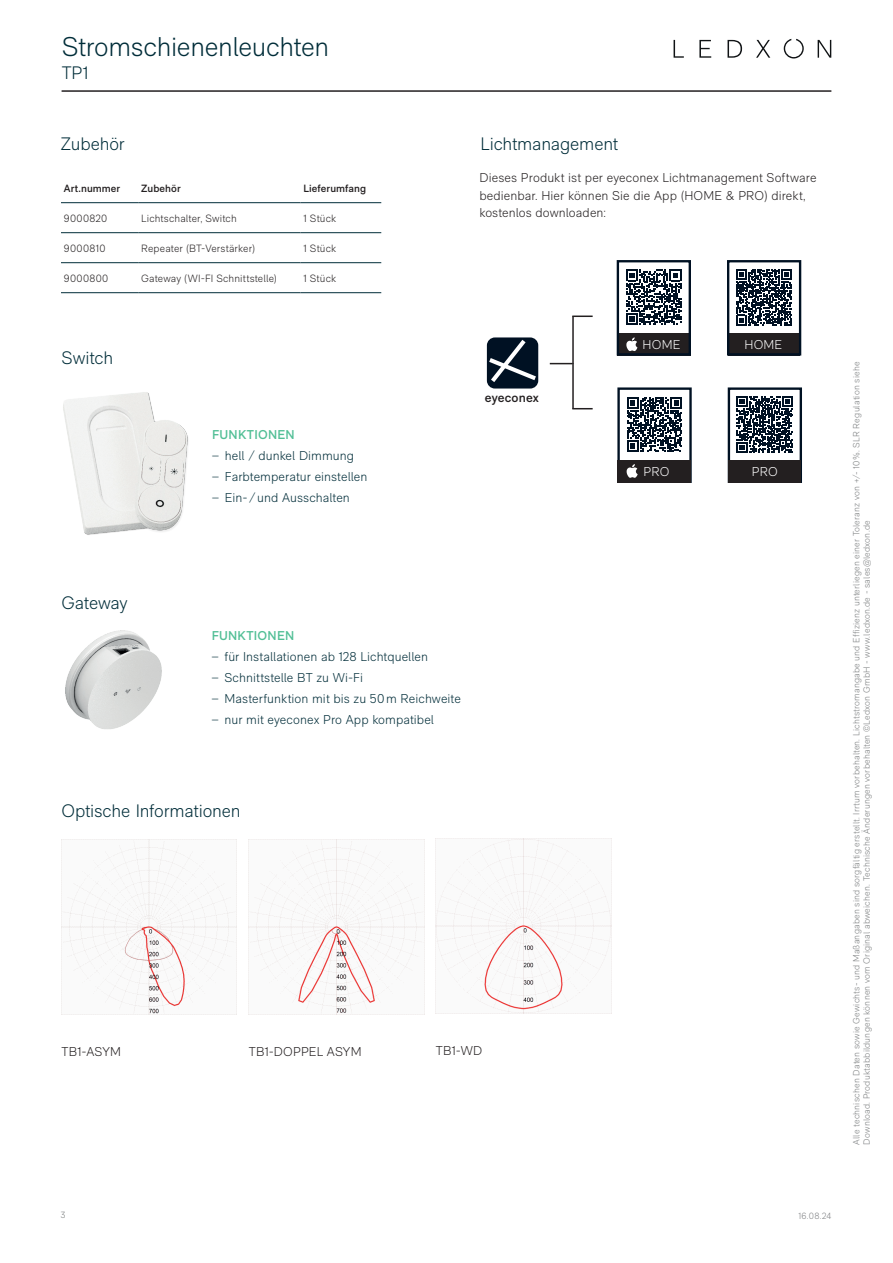
<style>
.page{position:relative;width:893px;height:1263px;background:#fff}
.page>*{position:absolute;margin:0;border:0;box-sizing:border-box;transform-origin:0 0}
.t1{font:300 27px "RM Neue";letter-spacing:-.01em;color:#002d39}
.t2{font:300 18px "RM Neue";letter-spacing:-.01em;color:#002d39}
.t3{font:300 12.75px "RM Neue";letter-spacing:.005em;color:#002d39}
.t4{font:300 12.75px/17.2px "RM Neue";letter-spacing:.005em;color:#231f20}
.t5{font:600 12.75px "RM Neue";letter-spacing:.02em;color:#52bf96}
.t6{font:300 12.75px "RM Neue";letter-spacing:.015em;color:#fff}
.t7{font:600 12.75px "RM Neue";letter-spacing:.01em;color:#231f20}
.t8{font:300 10.5px "RM Neue";letter-spacing:.02em;color:#231f20}
.t9{font:600 10.5px "RM Neue";letter-spacing:.01em;color:#231f20}
.t10{font:300 9px/10.5px "RM Neue";letter-spacing:.02em;color:#7c7f80}
.t11{font:300 9px "RM Neue";color:#808285}
</style>
<div class="page">
<svg style="left:674px;top:40px;width:10px;height:18px"></svg>
<svg style="left:699px;top:40px;width:12px;height:18px"></svg>
<svg style="left:727px;top:40px;width:15px;height:18px"></svg>
<svg style="left:756px;top:40px;width:14px;height:18px"></svg>
<svg style="left:818px;top:40px;width:13px;height:18px"></svg>
<svg style="left:784px;top:39px;width:20px;height:19px"></svg>
<hr style="left:62px;top:91px;width:769px;height:1px;background:#231f20">
<div style="left:617px;top:333px;width:74px;height:23px;background:#231f20"></div>
<hr style="left:61px;top:202px;width:77px;height:1px;background:#002d39">
<hr style="left:138px;top:202px;width:162px;height:1px;background:#002d39">
<hr style="left:300px;top:202px;width:81px;height:1px;background:#002d39">
<hr style="left:61px;top:232px;width:77px;height:1px;background:#002d39">
<hr style="left:138px;top:232px;width:162px;height:1px;background:#002d39">
<hr style="left:300px;top:232px;width:81px;height:1px;background:#002d39">
<hr style="left:61px;top:262px;width:77px;height:1px;background:#002d39">
<hr style="left:138px;top:262px;width:162px;height:1px;background:#002d39">
<hr style="left:300px;top:262px;width:81px;height:1px;background:#002d39">
<hr style="left:61px;top:292px;width:77px;height:1px;background:#002d39">
<hr style="left:138px;top:292px;width:162px;height:1px;background:#002d39">
<hr style="left:300px;top:292px;width:81px;height:1px;background:#002d39">
<img style="left:63px;top:392px;width:125px;height:143px">
<img style="left:65px;top:630px;width:97px;height:99px">
<svg style="left:626px;top:270px;width:55px;height:55px"></svg>
<div style="left:617px;top:260px;width:74px;height:96px;border:2px solid #001123"></div>
<svg style="left:626px;top:337px;width:11px;height:14px"></svg>
<svg style="left:736px;top:269px;width:56px;height:56px"></svg>
<svg style="left:627px;top:397px;width:55px;height:55px"></svg>
<div style="left:617px;top:387px;width:75px;height:96px;border:2px solid #001123"></div>
<svg style="left:737px;top:396px;width:56px;height:57px"></svg>
<div style="left:728px;top:387px;width:74px;height:96px;border:2px solid #001123"></div>
<div style="left:487px;top:337px;width:51px;height:51px;background:#001123;border-radius:8px"></div>
<svg style="left:489px;top:340px;width:47px;height:42px"></svg>
<svg style="left:550px;top:363px;width:22px;height:1px"></svg>
<hr style="left:572px;top:316px;width:2px;height:48px;background:#231f20">
<hr style="left:572px;top:315px;width:21px;height:2px;background:#231f20">
<hr style="left:572px;top:363px;width:2px;height:46px;background:#231f20">
<svg style="left:572px;top:408px;width:21px;height:1px"></svg>
<div style="left:617px;top:460px;width:74px;height:22px;background:#231f20"></div>
<svg style="left:627px;top:464px;width:11px;height:14px"></svg>
<div style="left:728px;top:333px;width:71px;height:23px;background:#231f20"></div>
<div style="left:728px;top:460px;width:73px;height:22px;background:#231f20"></div>
<div style="left:727px;top:260px;width:74px;height:96px;border:2px solid #001123"></div>
<img style="left:62px;top:840px;width:175px;height:174px">
<img style="left:249px;top:840px;width:175px;height:174px">
<img style="left:436px;top:839px;width:175px;height:175px">
<h1 class="t1" style="left:62px;top:31px;width:269px">Stromschienenleuchten</h1>
<h2 class="t2" style="left:62px;top:62px;width:29px">TP1</h2>
<h2 class="t2" style="left:61px;top:133px;width:65px">Zubehör</h2>
<p class="t9" style="left:64px;top:182px;width:58px">Art.nummer</p>
<p class="t9" style="left:141px;top:182px;width:41px">Zubehör</p>
<p class="t9" style="left:303px;top:182px;width:64px">Lieferumfang</p>
<p class="t8" style="left:64px;top:212px;width:45px">9000820</p>
<p class="t8" style="left:141px;top:212px;width:97px">Lichtschalter, Switch</p>
<p class="t8" style="left:303px;top:212px;width:34px">1 Stück</p>
<p class="t8" style="left:64px;top:242px;width:43px">9000810</p>
<p class="t8" style="left:141px;top:242px;width:115px">Repeater (BT-Verstärker)</p>
<p class="t8" style="left:303px;top:242px;width:34px">1 Stück</p>
<p class="t8" style="left:64px;top:272px;width:46px">9000800</p>
<p class="t8" style="left:141px;top:272px;width:137px">Gateway (WI-FI Schnittstelle)</p>
<p class="t8" style="left:303px;top:272px;width:34px">1 Stück</p>
<h2 class="t2" style="left:62px;top:347px;width:53px">Switch</h2>
<h3 class="t5" style="left:212px;top:427px;width:84px">FUNKTIONEN</h3>
<h3 class="t3" style="left:212px;top:448px;width:143px">– hell / dunkel Dimmung</h3>
<h3 class="t3" style="left:212px;top:469px;width:157px">– Farbtemperatur einstellen</h3>
<h3 class="t3" style="left:212px;top:490px;width:139px">– Ein-/und Ausschalten</h3>
<h2 class="t2" style="left:480px;top:133px;width:139px">Lichtmanagement</h2>
<h3 class="t4" style="left:479px;top:169px;width:339px">Dieses Produkt ist per eyeconex Lichtmanagement Software bedienbar. Hier können Sie die App (HOME &amp; PRO) direkt, kostenlos downloaden:</h3>
<h3 class="t7" style="left:485px;top:389px;width:55px">eyeconex</h3>
<h3 class="t6" style="left:643px;top:337px;width:39px">HOME</h3>
<h3 class="t6" style="left:644px;top:464px;width:27px">PRO</h3>
<h3 class="t6" style="left:744px;top:337px;width:39px">HOME</h3>
<h3 class="t6" style="left:752px;top:464px;width:27px">PRO</h3>
<h2 class="t2" style="left:62px;top:592px;width:67px">Gateway</h2>
<h3 class="t5" style="left:212px;top:628px;width:84px">FUNKTIONEN</h3>
<h3 class="t3" style="left:212px;top:649px;width:218px">– für Installationen ab 128 Lichtquellen</h3>
<h3 class="t3" style="left:212px;top:670px;width:153px">– Schnittstelle BT zu Wi-Fi</h3>
<h3 class="t3" style="left:212px;top:691px;width:251px">– Masterfunktion mit bis zu 50m Reichweite</h3>
<h3 class="t3" style="left:212px;top:712px;width:224px">– nur mit eyeconex Pro App kompatibel</h3>
<h2 class="t2" style="left:62px;top:800px;width:181px">Optische Informationen</h2>
<h3 class="t4" style="left:62px;top:1043px;width:61px">TB1-ASYM</h3>
<h3 class="t4" style="left:249px;top:1043px;width:114px">TB1-DOPPEL ASYM</h3>
<h3 class="t4" style="left:436px;top:1042px;width:48px">TB1-WD</h3>
<p class="t10" style="left:851px;top:1144px;width:784px;rotate:-90deg">Alle technischen Daten sowie Gewichts- und Maßangaben sind sorgfältig erstellt. Irrtum vorbehalten. Lichtstromangabe und Effizienz unterliegen einer Toleranz von +/- 10%. SLR Regulation siehe<br>Download. Produktabbildungen können vom Original abweichen. Technische Änderungen vorbehalten ©Ledxon GmbH - www.ledxon.de - sales@ledxon.de</p>
<p class="t10" style="left:61px;top:1209px;width:6px">3</p>
<p class="t11" style="left:798px;top:1210px;width:34px">16.08.24</p>
</div>
